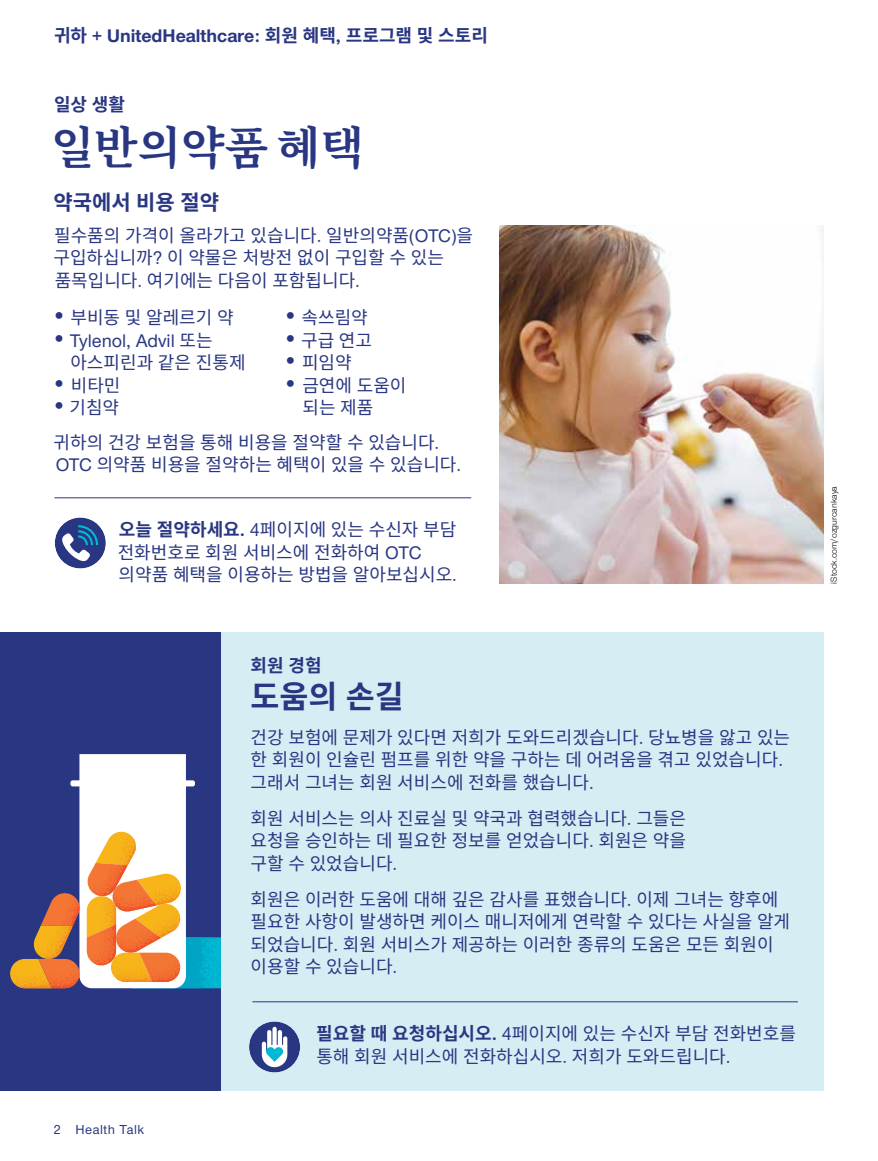
<style>
.page{position:relative;width:878px;height:1161px;background:#fff}
.page>*{position:absolute;margin:0;border:0;box-sizing:border-box;transform-origin:0 0}
.t1{font:700 45px "Source Han Serif K";color:#293682}
.t2{font:700 31.5px "Source Han Sans KR";color:#293682}
.t3{font:700 21px "Source Han Sans KR";color:#293682}
.t4{font:700 18.9px "UHC Sans";color:#293682}
.t5{font:500 18.9px "UHC Sans";color:#293682}
.t6{font:18px/22.5px "Source Han Sans KR";color:#293682}
.t7{font:700 18px "Source Han Sans KR";color:#293682}
.t8{font:500 13.5px "UHC Sans";letter-spacing:.04em;color:#293682}
.t9{font:9px "UHC Sans";color:#000}
.s1{font-family:"Source Han Sans KR";font-size:18px}
.s2{font-family:"UHC Sans";font-weight:500;font-size:18.9px}
.s3{font-family:"Source Han Sans KR";font-weight:400;font-size:18px}
.s4{font-weight:700}
.s5{font-family:"UHC Sans";font-weight:700;font-size:18.9px}
</style>
<div class="page">
<hr style="left:54px;top:498px;width:417px;height:1px;background:#293682">
<div style="left:55px;top:518px;width:51px;height:51px;background:#293682;border-radius:50%"></div>
<svg style="left:62px;top:525px;width:36px;height:36px"></svg>
<img style="left:500px;top:226px;width:324px;height:358px">
<div style="left:0;top:632px;width:824px;height:459px;background:#d5eef4"></div>
<div style="left:0;top:632px;width:221px;height:48px;background:#293682"></div>
<div style="left:0;top:1019px;width:221px;height:72px;background:#293682"></div>
<div style="left:0;top:675px;width:221px;height:375px;background:#293682"></div>
<svg style="left:10px;top:754px;width:211px;height:234px"></svg>
<hr style="left:252px;top:1002px;width:545px;height:1px;background:#293682">
<div style="left:249px;top:1021px;width:51px;height:52px;background:#293682;border-radius:50%"></div>
<svg style="left:262px;top:1027px;width:25px;height:40px"></svg>
<p class="t4" style="left:54px;top:23px;width:435px"><span class="s1">귀하</span> + UnitedHealthcare: <span class="s1">회원 혜택</span>, <span class="s1">프로그램 및 스토리</span></p>
<p class="t7" style="left:54px;top:94px;width:72px">일상 생활</p>
<h1 class="t1" style="left:51px;top:122px;width:314px">일반의약품 혜택</h1>
<p class="t3" style="left:53px;top:191px;width:167px">약국에서 비용 절약</p>
<p class="t6" style="left:53px;top:224px;width:421px">필수품의 가격이 올라가고 있습니다<span class="s2">.</span> 일반의약품<span class="s2">(OTC)</span>을 구입하십니까<span class="s2">?</span> 이 약물은 처방전 없이 구입할 수 있는 품목입니다<span class="s2">.</span> 여기에는 다음이 포함됩니다<span class="s2">.</span></p>
<p class="t6" style="left:70px;top:307px;width:165px">부비동 및 알레르기 약</p>
<p class="t5" style="left:70px;top:328px;width:144px">Tylenol, Advil <span class="s3">또는</span></p>
<p class="t6" style="left:69px;top:352px;width:177px">아스피린과 같은 진통제 비타민<br>기침약</p>
<p class="t6" style="left:301px;top:307px;width:107px">속쓰림약<br>구급 연고 피임약<br>금연에 도움이 되는 제품</p>
<p class="t6" style="left:54px;top:431px;width:409px">귀하의 건강 보험을 통해 비용을 절약할 수 있습니다<span class="s2">.<br>OTC</span> 의약품 비용을 절약하는 혜택이 있을 수 있습니다<span class="s2">.</span></p>
<p class="t6" style="left:118px;top:519px;width:341px"><span class="s4">오늘 절약하세요</span><span class="s5">.</span> <span class="s2">4</span>페이지에 있는 수신자 부담 전화번호로 회원 서비스에 전화하여 <span class="s2">OTC </span>의약품 혜택을 이용하는 방법을 알아보십시오<span class="s2">.</span></p>
<p class="t7" style="left:250px;top:655px;width:72px">회원 경험</p>
<h2 class="t2" style="left:250px;top:678px;width:155px">도움의 손길</h2>
<p class="t6" style="left:250px;top:726px;width:541px">건강 보험에 문제가 있다면 저희가 도와드리겠습니다<span class="s2">.</span> 당뇨병을 앓고 있는 한 회원이 인슐린 펌프를 위한 약을 구하는 데 어려움을 겪고 있었습니다<span class="s2">. </span>그래서 그녀는 회원 서비스에 전화를 했습니다<span class="s2">.</span></p>
<p class="t6" style="left:250px;top:807px;width:437px;text-align:justify">회원 서비스는 의사 진료실 및 약국과 협력했습니다<span class="s2">.</span> 그들은 요청을 승인하는 데 필요한 정보를 얻었습니다<span class="s2">.</span> 회원은 약을 구할 수 있었습니다<span class="s2">.</span></p>
<p class="t6" style="left:250px;top:888px;width:541px">회원은 이러한 도움에 대해 깊은 감사를 표했습니다<span class="s2">.</span> 이제 그녀는 향후에 필요한 사항이 발생하면 케이스 매니저에게 연락할 수 있다는 사실을 알게 되었습니다<span class="s2">.</span> 회원 서비스가 제공하는 이러한 종류의 도움은 모든 회원이 이용할 수 있습니다<span class="s2">.</span></p>
<p class="t8" style="left:54px;top:1120px;width:92px">2 Health Talk</p>
<p class="t6" style="left:316px;top:1023px;width:481px"><span class="s4">필요할 때 요청하십시오</span><span class="s5">.</span> <span class="s2">4</span>페이지에 있는 수신자 부담 전화번호를 통해 회원 서비스에 전화하십시오<span class="s2">.</span> 저희가 도와드립니다<span class="s2">.</span></p>
<p class="t9" style="left:827px;top:584px;width:99px;rotate:-90deg">iStock.com/ozgurcankaya</p>
</div>
